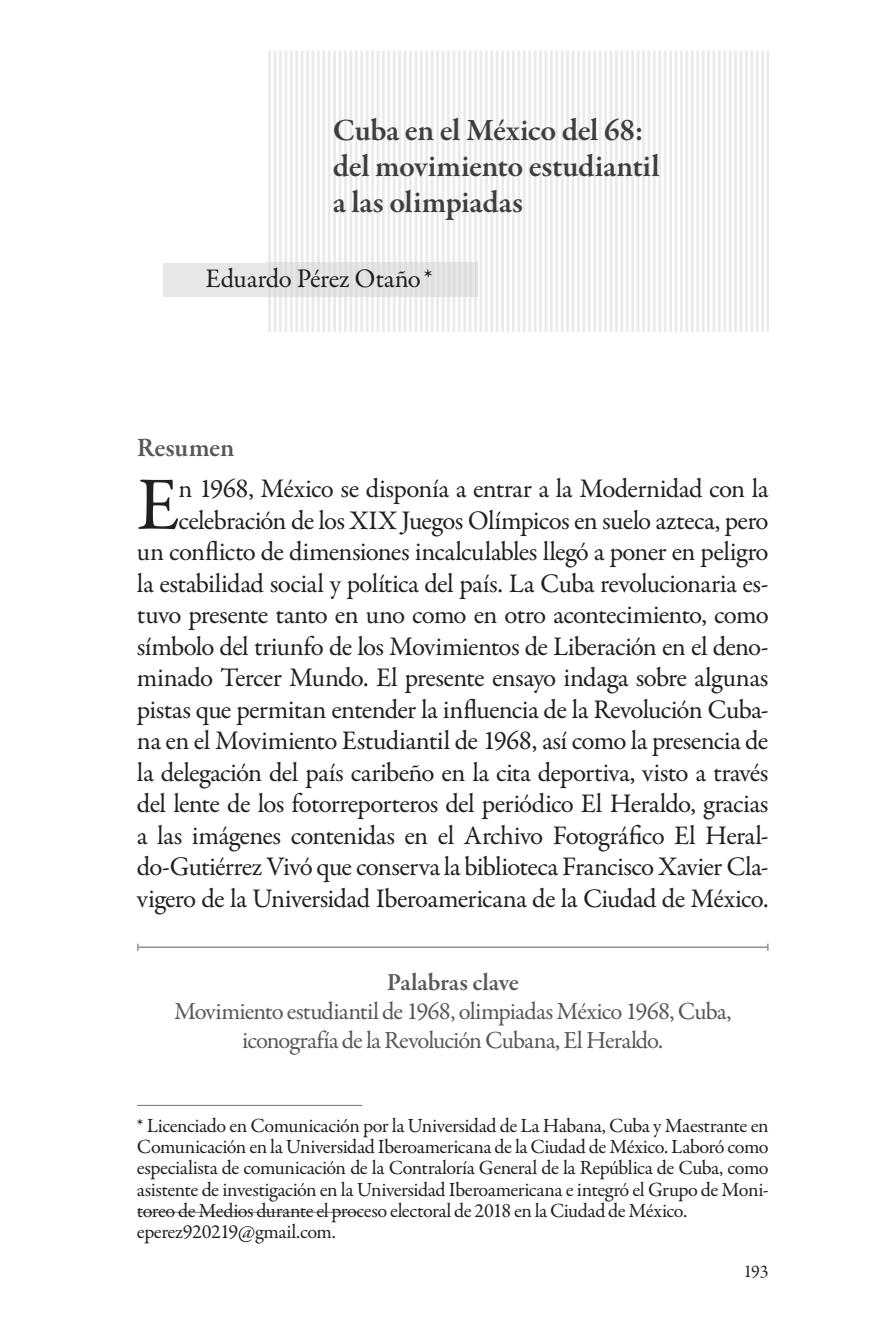
<style>
.page{position:relative;width:887px;height:1336px;background:#fff}
.page>*{position:absolute;margin:0;border:0;box-sizing:border-box;transform-origin:0 0}
.t1{font:75.6px "Garamond Premr Pro";color:#231f20}
.t2{font:600 31.5px/36px "Garamond Premr Pro";letter-spacing:-.015em;color:#3e3e3f}
.t3{font:27px/31.5px "Garamond Premr Pro";letter-spacing:-.025em;color:#231f20;text-align:right}
.t4{font:600 27px "Garamond Premr Pro";color:#57585a}
.t5{font:24.75px/29.2px "Garamond Premr Pro";letter-spacing:-.03em;color:#57585a;text-align:center}
.t6{font:600 24.75px "Garamond Premr Pro";color:#57585a}
.t7{font:20.25px/21.4px "Garamond Premr Pro";letter-spacing:-.025em;color:#231f20}
.t8{font:18px "Garamond Premr Pro";color:#231f20}
</style>
<div class="page">
<img style="left:266px;top:51px;width:503px;height:281px">
<div style="left:163px;top:263px;width:103px;height:33px;background:#e6e7e9"></div>
<div style="left:266px;top:263px;width:211px;height:33px;background:#e1e2e4"></div>
<hr style="left:137px;top:1105px;width:225px;height:1px;background:#808285">
<hr style="left:137px;top:1212px;width:225px;height:1px;background:#808285">
<hr style="left:138px;top:946px;width:630px;height:2px;background:#939598">
<svg style="left:137px;top:944px;width:2px;height:7px"></svg>
<p class="t2" style="left:333px;top:112px;width:328px">Cuba en el México del 68: del movimiento estudiantil a las olimpiadas</p>
<p class="t3" style="left:206px;top:263px;width:228px">Eduardo Pérez Otaño *</p>
<p class="t4" style="left:137px;top:431px;width:99px">Resumen</p>
<h1 class="t1" style="left:137px;top:459px;width:44px">E</h1>
<p class="t3" style="left:137px;top:473px;width:633px">n 1968, México se disponía a entrar a la Modernidad con la celebración de los XIX Juegos Olímpicos en suelo azteca, pero<br>un conflicto de dimensiones incalculables llegó a poner en peligro la estabilidad social y política del país. La Cuba revolucionaria es&shy;tuvo presente tanto en uno como en otro acontecimiento, como símbolo del triunfo de los Movimientos de Liberación en el deno&shy;minado Tercer Mundo. El presente ensayo indaga sobre algunas pistas que permitan entender la influencia de la Revolución Cuba&shy;na en el Movimiento Estudiantil de 1968, así como la presencia de la delegación del país caribeño en la cita deportiva, visto a través del lente de los fotorreporteros del periódico El Heraldo, gracias a las imágenes contenidas en el Archivo Fotográfico El Heral&shy;do-Gutiérrez Vivó que conserva la biblioteca Francisco Xavier Cla&shy;vigero de la Universidad Iberoamericana de la Ciudad de México.</p>
<p class="t6" style="left:387px;top:967px;width:134px">Palabras clave</p>
<p class="t5" style="left:174px;top:997px;width:559px">Movimiento estudiantil de 1968, olimpiadas México 1968, Cuba, iconografía de la Revolución Cubana, El Heraldo.</p>
<p class="t7" style="left:137px;top:1115px;width:633px">* Licenciado en Comunicación por la Universidad de La Habana, Cuba y Maestrante en Comunicación en la Universidad Iberoamericana de la Ciudad de México. Laboró como especialista de comunicación de la Contraloría General de la República de Cuba, como asistente de investigación en la Universidad Iberoamericana e integró el Grupo de Moni&shy;toreo de Medios durante el proceso electoral de 2018 en la Ciudad de México. eperez920219@gmail.com.</p>
<p class="t8" style="left:743px;top:1261px;width:27px">193</p>
</div>
